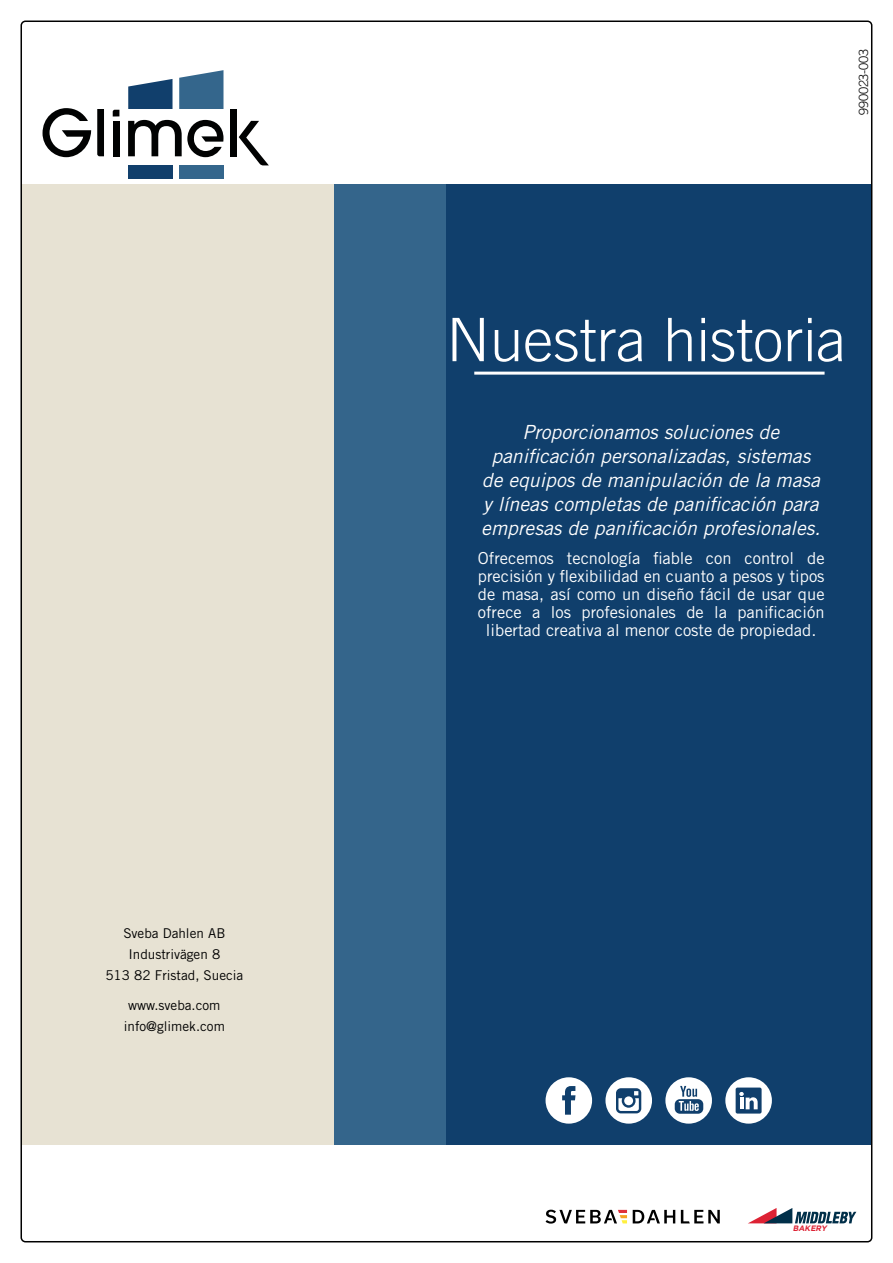
<style>
.page{position:relative;width:893px;height:1263px;background:#fff}
.page>*{position:absolute;margin:0;border:0;box-sizing:border-box;transform-origin:0 0}
.t1{font:300 60px "Trade Gothic LT Std";color:#fff}
.t2{font:italic 19.5px/24px "Trade Gothic LT Std";color:#fff;text-align:center}
.t3{font:16.5px/18px "Trade Gothic LT Std";color:#fff;text-align:center}
.t4{font:13.5px/21px "Trade Gothic LT Std";color:#000;text-align:center}
.t5{font:300 12.75px "Trade Gothic LT Std";letter-spacing:-.02em;color:#000}
.t6{font:italic 700 7.8px "Gotham";color:#dd2234}
</style>
<div class="page">
<div style="left:179px;top:165px;width:44px;height:14px;background:#34668c"></div>
<div style="left:128px;top:165px;width:45px;height:14px;background:#113f6c"></div>
<svg style="left:179px;top:70px;width:44px;height:39px;background:#497698"></svg>
<svg style="left:128px;top:79px;width:45px;height:30px"></svg>
<svg style="left:97px;top:109px;width:7px;height:47px"></svg>
<div style="left:113px;top:121px;width:6px;height:35px;background:#010202"></div>
<svg style="left:113px;top:110px;width:6px;height:6px"></svg>
<svg style="left:128px;top:120px;width:95px;height:37px"></svg>
<div style="left:230px;top:109px;width:7px;height:47px;background:#010202"></div>
<svg style="left:239px;top:121px;width:30px;height:44px"></svg>
<svg style="left:43px;top:108px;width:48px;height:49px"></svg>
<div style="left:22px;top:185px;width:312px;height:960px;background:#e7e2d3"></div>
<div style="left:334px;top:185px;width:117px;height:960px;background:#34658b"></div>
<div style="left:446px;top:185px;width:426px;height:960px;background:#103f6c"></div>
<svg style="left:546px;top:1077px;width:46px;height:46px"></svg>
<svg style="left:725px;top:1077px;width:47px;height:46px"></svg>
<svg style="left:665px;top:1077px;width:47px;height:46px"></svg>
<svg style="left:605px;top:1077px;width:47px;height:46px"></svg>
<hr style="left:474px;top:372px;width:350px;height:3px;background:#fff">
<svg style="left:633px;top:1210px;width:42px;height:13px"></svg>
<svg style="left:681px;top:1210px;width:39px;height:13px"></svg>
<svg style="left:546px;top:1210px;width:81px;height:13px"></svg>
<svg style="left:748px;top:1208px;width:108px;height:15px"></svg>
<p class="t4" style="left:105px;top:922px;width:139px">Sveba Dahlen AB<br>Industrivägen 8<br>513 82 Fristad, Suecia</p>
<p class="t4" style="left:124px;top:994px;width:103px">www.sveba.com info@glimek.com</p>
<p class="t5" style="left:856px;top:115px;width:67px;rotate:-90deg">990023-003</p>
<h1 class="t1" style="left:446px;top:304px;width:401px">Nuestra historia</h1>
<p class="t2" style="left:481px;top:421px;width:341px">Proporcionamos soluciones de panificación personalizadas, sistemas de equipos de manipulación de la masa y líneas completas de panificación para empresas de panificación profesionales.</p>
<p class="t3" style="left:478px;top:549px;width:348px">Ofrecemos tecnología fiable con control de precisión y flexibilidad en cuanto a pesos y tipos de masa, así como un diseño fácil de usar que ofrece a los profesionales de la panificación libertad creativa al menor coste de propiedad.</p>
<p class="t6" style="left:793px;top:1223px;width:37px">BAKERY</p>
</div>
